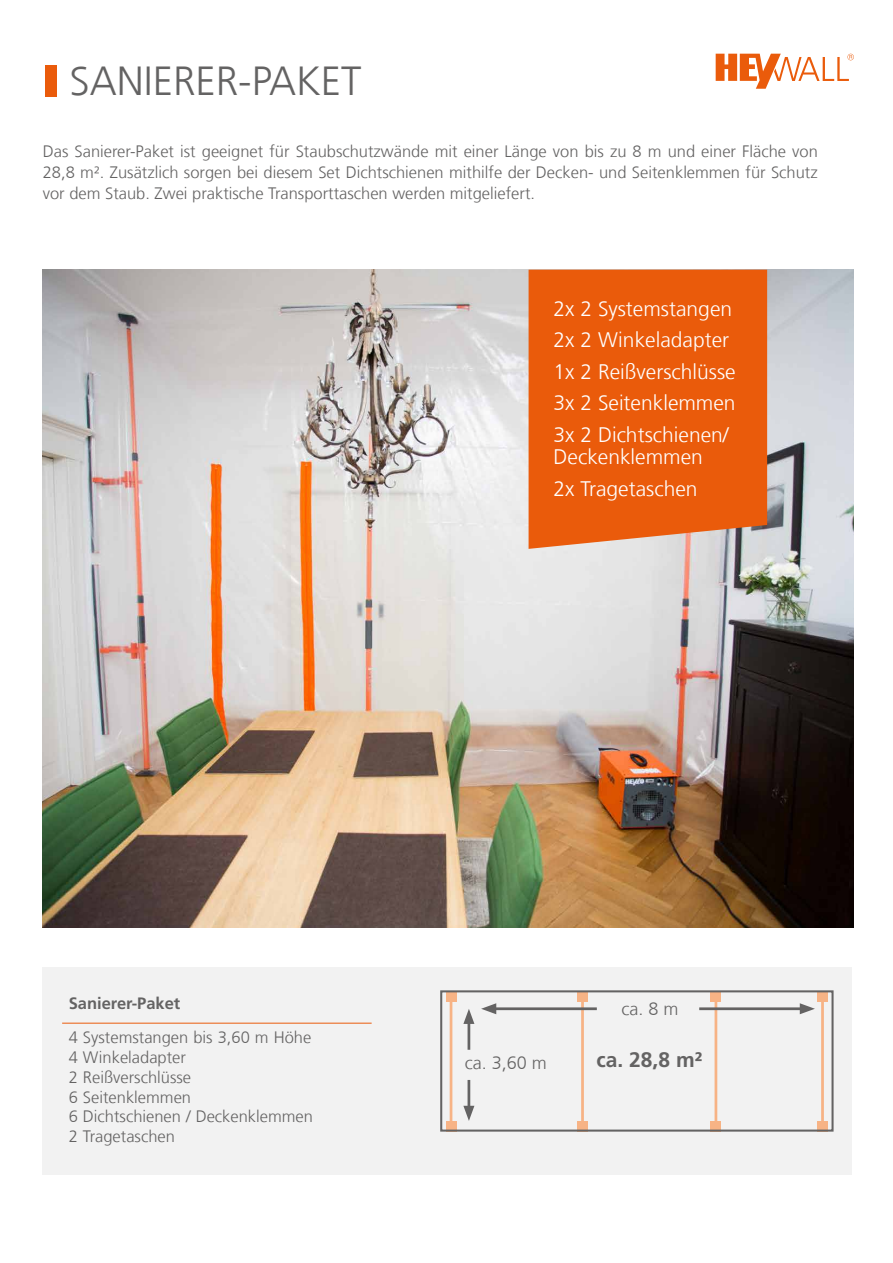
<style>
.page{position:relative;width:893px;height:1263px;background:#fff}
.page>*{position:absolute;margin:0;border:0;box-sizing:border-box;transform-origin:0 0}
.t1{font:300 40.5px "Frutiger LT Com";color:#646363}
.t2{font:300 21px/31.5px "Frutiger LT Com";color:#fff}
.t3{font:700 21px "Frutiger LT Com";color:#646363}
.t4{font:300 18px "Frutiger LT Com";color:#646363}
.t5{font:300 16.5px/19.8px "Frutiger LT Com";color:#646363;text-align:justify}
.t6{font:700 16.5px "Frutiger LT Com";color:#646363}
</style>
<div class="page">
<img style="left:42px;top:270px;width:812px;height:658px">
<div style="left:45px;top:65px;width:12px;height:32px;background:#ea5b0b"></div>
<svg style="left:716px;top:54px;width:138px;height:35px"></svg>
<div style="left:529px;top:270px;width:238px;height:279px;background:#ea5b0b"></div>
<div style="left:42px;top:967px;width:810px;height:207px;background:#f2f2f2"></div>
<hr style="left:62px;top:1023px;width:310px;height:1px;background:#ea5b0b">
<hr style="left:468px;top:1080px;width:2px;height:31px;background:#646363">
<svg style="left:463px;top:1106px;width:11px;height:15px"></svg>
<hr style="left:468px;top:1019px;width:2px;height:31px;background:#646363">
<svg style="left:463px;top:1009px;width:11px;height:15px"></svg>
<hr style="left:450px;top:996px;width:2px;height:130px;background:#f7b385">
<div style="left:446px;top:1121px;width:10px;height:11px;background:#f7b385"></div>
<div style="left:446px;top:991px;width:10px;height:10px;background:#f7b385"></div>
<hr style="left:581px;top:996px;width:3px;height:130px;background:#f7b385">
<div style="left:577px;top:1121px;width:11px;height:11px;background:#f7b385"></div>
<div style="left:577px;top:991px;width:11px;height:10px;background:#f7b385"></div>
<hr style="left:715px;top:996px;width:2px;height:130px;background:#f7b385">
<div style="left:710px;top:1121px;width:11px;height:11px;background:#f7b385"></div>
<div style="left:710px;top:991px;width:11px;height:10px;background:#f7b385"></div>
<hr style="left:821px;top:996px;width:3px;height:130px;background:#f7b385">
<div style="left:817px;top:1121px;width:11px;height:11px;background:#f7b385"></div>
<div style="left:817px;top:991px;width:11px;height:10px;background:#f7b385"></div>
<div style="left:440px;top:990px;width:394px;height:141px;border:2px solid #646363"></div>
<hr style="left:491px;top:1007px;width:106px;height:3px;background:#646363">
<svg style="left:481px;top:1003px;width:15px;height:11px"></svg>
<hr style="left:699px;top:1007px;width:106px;height:3px;background:#646363">
<svg style="left:800px;top:1003px;width:15px;height:11px"></svg>
<h1 class="t1" style="left:69px;top:58px;width:293px">SANIERER-PAKET</h1>
<p class="t5" style="left:43px;top:141px;width:777px;line-height:21px">Das Sanierer-Paket ist geeignet für Staubschutzwände mit einer Länge von bis zu 8 m und einer Fläche von 28,8 m². Zusätzlich sorgen bei diesem Set Dichtschienen mithilfe der Decken- und Seitenklemmen für Schutz vor dem Staub. Zwei praktische Transporttaschen werden mitgeliefert.</p>
<p class="t2" style="left:554px;top:293px;width:184px">2x 2 Systemstangen<br>2x 2 Winkeladapter<br>1x 2 Reißverschlüsse<br>3x 2 Seitenklemmen<br>3x 2 Dichtschienen/</p>
<p class="t2" style="left:554px;top:441px;width:151px">Deckenklemmen<br>2x Tragetaschen</p>
<p class="t6" style="left:69px;top:993px;width:113px">Sanierer-Paket</p>
<p class="t5" style="left:69px;top:1028px;width:246px;text-align:left">4 Systemstangen bis 3,60 m Höhe<br>4 Winkeladapter<br>2 Reißverschlüsse<br>6 Seitenklemmen<br>6 Dichtschienen / Deckenklemmen<br>2 Tragetaschen</p>
<p class="t4" style="left:465px;top:1052px;width:84px">ca. 3,60 m</p>
<p class="t4" style="left:621px;top:998px;width:59px">ca. 8 m</p>
<p class="t3" style="left:597px;top:1048px;width:107px">ca. 28,8 m²</p>
</div>
